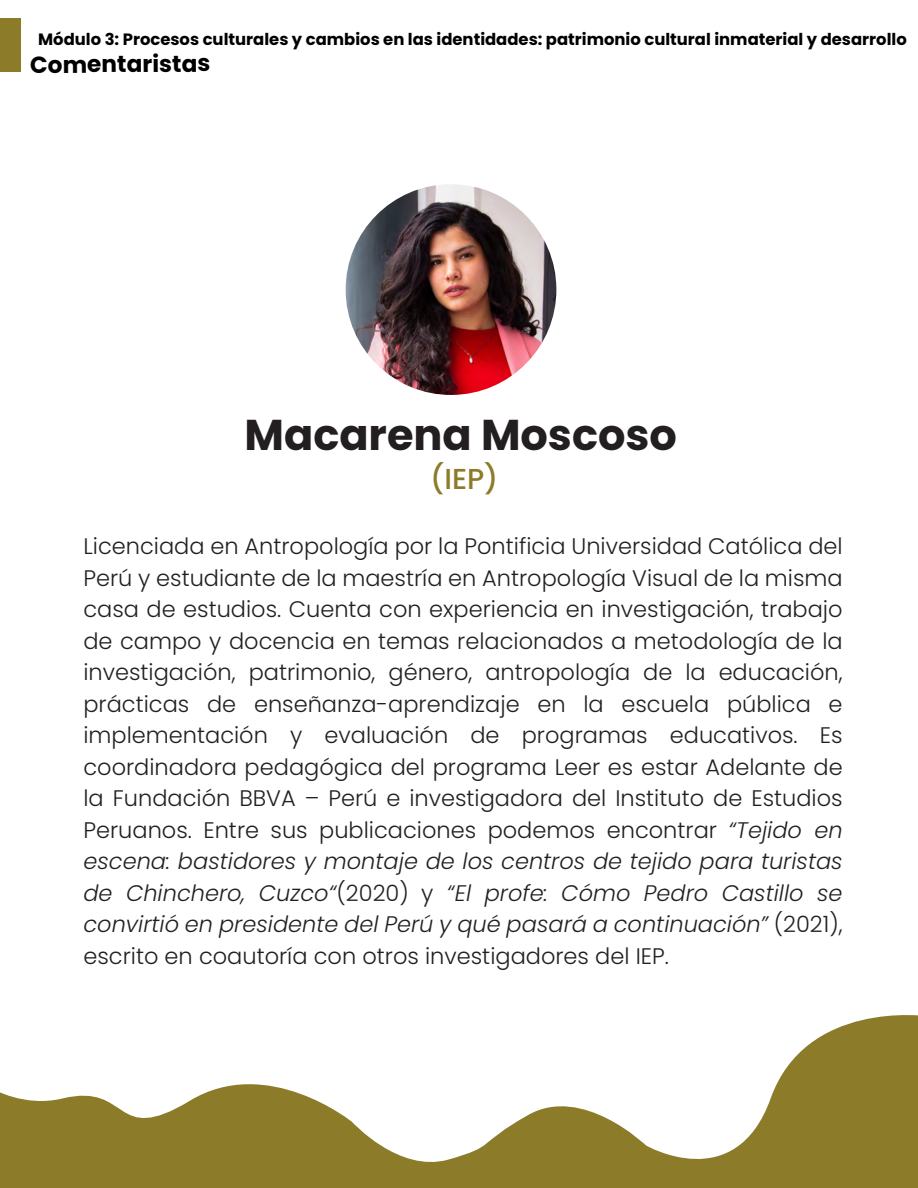
<style>
.page{position:relative;width:918px;height:1188px;background:#fff}
.page>*{position:absolute;margin:0;border:0;box-sizing:border-box;transform-origin:0 0}
.t1{font:700 43.05px "Poppins";color:#231f20}
.t2{font:500 28.8px "Poppins";color:#8c7b28}
.t3{font:700 23.25px "Poppins";color:#000001}
.t4{font:300 22.5px/31.5px "Poppins";color:#231f20;text-align:justify}
.t5{font:700 16.35px "Poppins";color:#000001}
.s1{font-style:italic}
</style>
<div class="page">
<div style="left:0;top:18px;width:21px;height:54px;background:#8c7b28"></div>
<svg style="left:0;top:1015px;width:918px;height:173px"></svg>
<img style="left:345px;top:184px;width:212px;height:211px">
<p class="t5" style="left:38px;top:30px;width:870px">Módulo 3: Procesos culturales y cambios en las identidades: patrimonio cultural inmaterial y desarrollo</p>
<p class="t3" style="left:30px;top:52px;width:182px;rotate:-1deg">Comentaristas</p>
<h1 class="t1" style="left:245px;top:410px;width:434px">Macarena Moscoso</h1>
<p class="t2" style="left:430px;top:462px;width:70px">(IEP)</p>
<p class="t4" style="left:83px;top:530px;width:761px">Licenciada en Antropología por la Pontificia Universidad Católica del Perú y estudiante de la maestría en Antropología Visual de la misma casa de estudios. Cuenta con experiencia en investigación, trabajo de campo y docencia en temas relacionados a metodología de la investigación, patrimonio, género, antropología de la educación, prácticas de enseñanza-aprendizaje en la escuela pública e implementación y evaluación de programas educativos. Es coordinadora pedagógica del programa Leer es estar Adelante de la Fundación BBVA – Perú e investigadora del Instituto de Estudios Peruanos. Entre sus publicaciones podemos encontrar <span class="s1">“Tejido en escena: bastidores y montaje de los centros de tejido para turistas de Chinchero, Cuzco“</span>(2020) y <span class="s1">“El profe: Cómo Pedro Castillo se convirtió en presidente del Perú y qué pasará a continuación”</span> (2021), escrito en coautoría con otros investigadores del IEP.</p>
</div>
